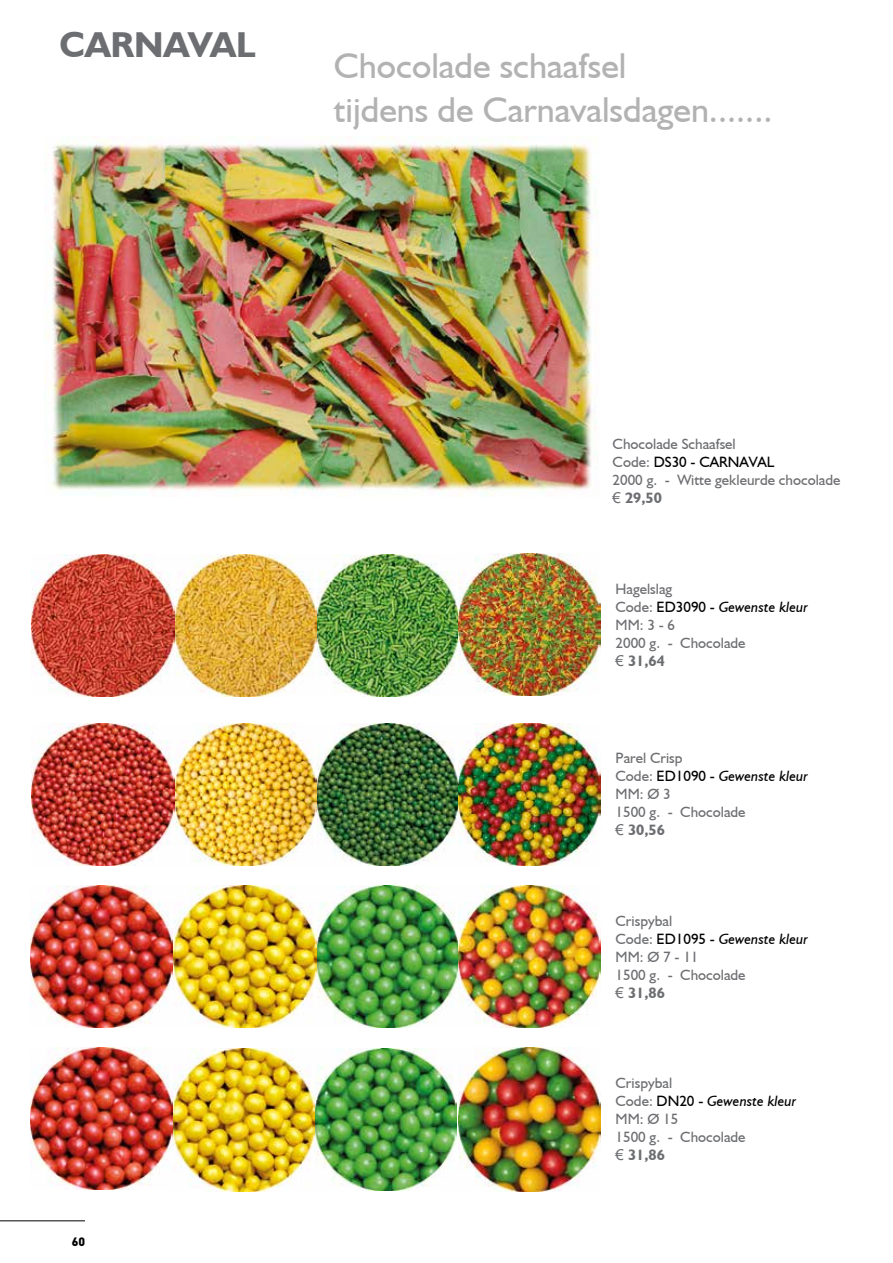
<style>
.page{position:relative;width:893px;height:1263px;background:#fff}
.page>*{position:absolute;margin:0;border:0;box-sizing:border-box;transform-origin:0 0}
.t1{font:36px/43.2px "Humanist 521 BT";color:#b3b2b2}
.t2{font:700 36px "Humanist 521 BT";color:#6d6e71}
.t3{font:15px/18px "Humanist 521 BT";color:#6d6e71}
.t4{font:900 12px "DIN";color:#000}
.s1{color:#000}
.s2{font-family:"Arial"}
.s3{font-weight:700}
.s4{font-style:italic;color:#000}
</style>
<div class="page">
<hr style="left:0;top:1220px;width:85px;height:1px;background:#000">
<img style="left:32px;top:553px;width:568px;height:144px">
<img style="left:174px;top:886px;width:426px;height:142px">
<img style="left:30px;top:886px;width:142px;height:142px">
<img style="left:45px;top:137px;width:552px;height:360px">
<img style="left:32px;top:723px;width:568px;height:142px">
<img style="left:315px;top:1047px;width:285px;height:144px">
<img style="left:172px;top:1049px;width:143px;height:142px">
<img style="left:30px;top:1047px;width:142px;height:143px">
<h1 class="t2" style="left:60px;top:22px;width:198px">CARNAVAL</h1>
<h1 class="t1" style="left:334px;top:44px;width:440px">Chocolade schaafsel<br>tijdens de Carnavalsdagen.......</h1>
<p class="t4" style="left:72px;top:1234px;width:15px">60</p>
<p class="t3" style="left:613px;top:434px;width:229px">Chocolade Schaafsel<br>Code: <span class="s1">DS30 - CARNAVAL<br></span>2000 g. - Witte gekleurde chocolade <span class="s2">€</span> <span class="s3">29,50</span></p>
<p class="t3" style="left:615px;top:580px;width:194px">Hagelslag<br>Code: <span class="s1">ED3090 -</span> <span class="s4">Gewenste kleur<br></span>MM: 3 - 6<br>2000 g. - Chocolade<br><span class="s2">€</span> <span class="s3">31,64</span></p>
<p class="t3" style="left:615px;top:749px;width:194px">Parel Crisp<br>Code: <span class="s1">ED1090 -</span> <span class="s4">Gewenste kleur<br></span>MM: Ø 3<br>1500 g. - Chocolade<br><span class="s2">€</span> <span class="s3">30,56</span></p>
<p class="t3" style="left:615px;top:911px;width:194px">Crispybal<br>Code: <span class="s1">ED1095 -</span> <span class="s4">Gewenste kleur<br></span>MM: Ø 7 - 11<br>1500 g. - Chocolade<br><span class="s2">€</span> <span class="s3">31,86</span></p>
<p class="t3" style="left:615px;top:1074px;width:182px">Crispybal<br>Code: <span class="s1">DN20 -</span> <span class="s4">Gewenste kleur<br></span>MM: Ø 15<br>1500 g. - Chocolade<br><span class="s2">€</span> <span class="s3">31,86</span></p>
</div>
